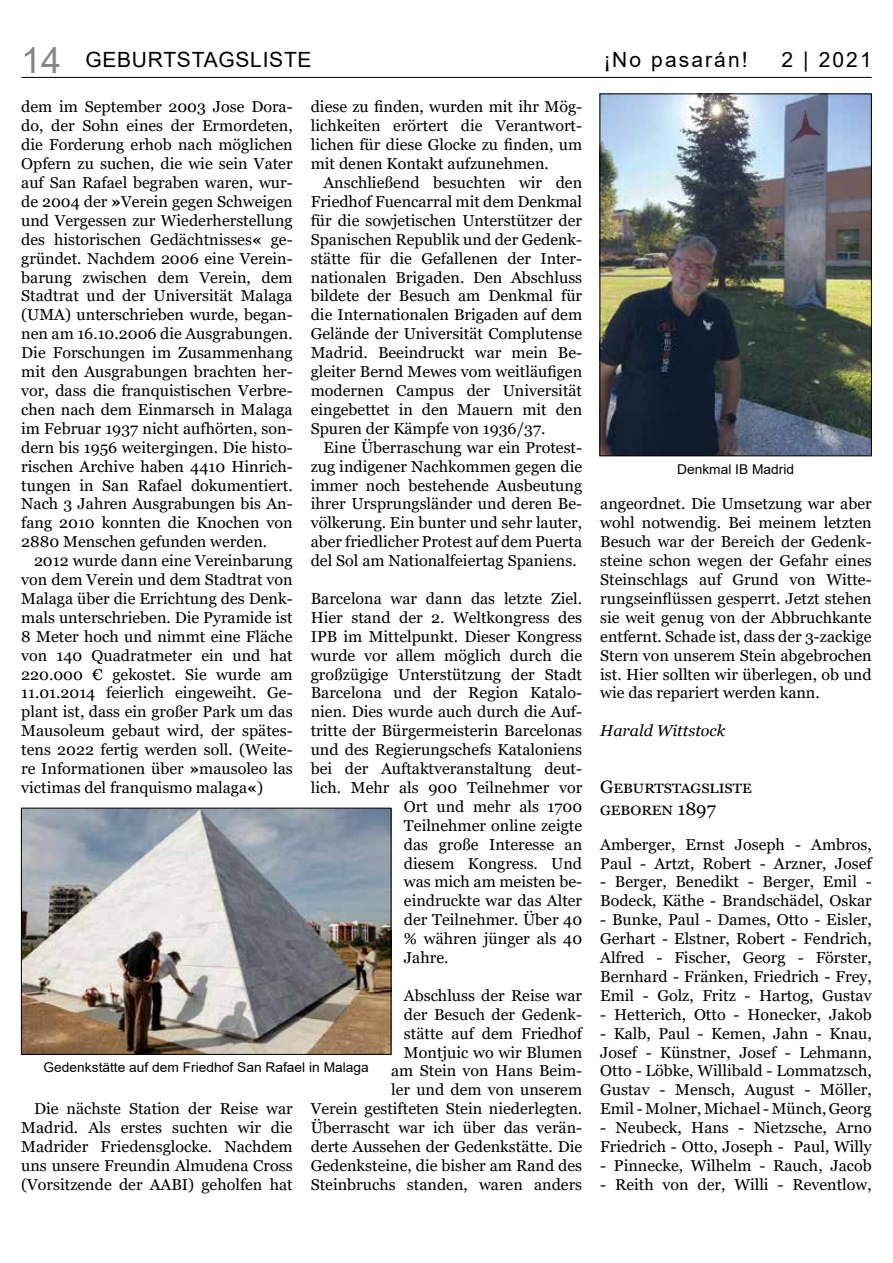
<style>
.page{position:relative;width:893px;height:1263px;background:#fff}
.page>*{position:absolute;margin:0;border:0;box-sizing:border-box;transform-origin:0 0}
.t1{font:36px "Arial";color:#878787}
.t2{font:21px "Arial";letter-spacing:.035em;color:#000}
.t3{font:21px "Arial";letter-spacing:.1em;color:#000}
.t4{font:18px/22.5px "Georgia";letter-spacing:.075em;color:#000}
.t5{font:15.75px/18.9px "Georgia";color:#000;text-align:justify}
.t6{font:italic 15.75px "Georgia";color:#000}
.t7{font:13.5px "Arial";color:#000}
.s1{font-weight:700}
</style>
<div class="page">
<hr style="left:21px;top:77px;width:851px;height:1px;background:#000">
<img style="left:602px;top:96px;width:268px;height:358px">
<div style="left:600px;top:94px;width:272px;height:362px;border:1px solid #000"></div>
<img style="left:23px;top:810px;width:366px;height:242px">
<div style="left:21px;top:808px;width:370px;height:246px;border:1px solid #000"></div>
<h1 class="t1" style="left:21px;top:35px;width:42px">14</h1>
<h2 class="t3" style="left:604px;top:45px;width:145px">¡No pasarán!</h2>
<h2 class="t2" style="left:781px;top:45px;width:92px">2 | 2021</h2>
<p class="t5" style="left:21px;top:98px;width:273px">dem im September 2003 Jose Dora&shy;do, der Sohn eines der Ermordeten, die Forderung erhob nach möglichen Opfern zu suchen, die wie sein Vater auf San Rafael begraben waren, wur&shy;de 2004 der <span class="s1">»</span>Verein gegen Schweigen und Vergessen zur Wiederherstellung des historischen Gedächtnisses<span class="s1">«</span> ge&shy;gründet. Nachdem 2006 eine Verein&shy;barung zwischen dem Verein, dem Stadtrat und der Universität Malaga (UMA) unterschrieben wurde, began&shy;nen am 16.10.2006 die Ausgrabungen.<br>Die Forschungen im Zusammenhang mit den Ausgrabungen brachten her&shy;vor, dass die franquistischen Verbre&shy;chen nach dem Einmarsch in Malaga im Februar 1937 nicht aufhörten, son&shy;dern bis 1956 weitergingen. Die histo&shy;rischen Archive haben 4410 Hinrich&shy;tungen in San Rafael dokumentiert.<br>Nach 3 Jahren Ausgrabungen bis An&shy;fang 2010 konnten die Knochen von 2880 Menschen gefunden werden.</p>
<p class="t5" style="left:21px;top:551px;width:273px;text-indent:13px">2012 wurde dann eine Vereinbarung von dem Verein und dem Stadtrat von Malaga über die Errichtung des Denk&shy;mals unterschrieben. Die Pyramide ist 8 Meter hoch und nimmt eine Fläche von 140 Quadratmeter ein und hat 220.000 € gekostet. Sie wurde am 11.01.2014 feierlich eingeweiht. Ge&shy;plant ist, dass ein großer Park um das Mausoleum gebaut wird, der spätes&shy;tens 2022 fertig werden soll. (Weite&shy;re Informationen über <span class="s1">»</span>mausoleo las victimas del franquismo malaga<span class="s1">«</span>)</p>
<h2 class="t2" style="left:85px;top:45px;width:228px">GEBURTSTAGSLISTE</h2>
<p class="t5" style="left:311px;top:98px;width:273px">diese zu finden, wurden mit ihr Mög&shy;lichkeiten erörtert die Verantwort&shy;lichen für diese Glocke zu finden, um mit denen Kontakt aufzunehmen.</p>
<p class="t5" style="left:311px;top:173px;width:273px;text-indent:13px">Anschließend besuchten wir den Friedhof Fuencarral mit dem Denkmal für die sowjetischen Unterstützer der Spanischen Republik und der Gedenk&shy;stätte für die Gefallenen der Inter&shy;nationalen Brigaden. Den Abschluss bildete der Besuch am Denkmal für die Internationalen Brigaden auf dem Gelände der Universität Complutense Madrid. Beeindruckt war mein Be&shy;gleiter Bernd Mewes vom weitläufigen modernen Campus der Universität eingebettet in den Mauern mit den Spuren der Kämpfe von 1936/37.</p>
<p class="t5" style="left:311px;top:438px;width:273px;text-indent:13px">Eine Überraschung war ein Protest&shy;zug indigener Nachkommen gegen die immer noch bestehende Ausbeutung ihrer Ursprungsländer und deren Be&shy;völkerung. Ein bunter und sehr lauter, aber friedlicher Protest auf dem Puerta del Sol am Nationalfeiertag Spaniens.</p>
<p class="t5" style="left:311px;top:589px;width:273px">Barcelona war dann das letzte Ziel.</p>
<p class="t5" style="left:311px;top:608px;width:273px">Hier stand der 2. Weltkongress des</p>
<p class="t5" style="left:311px;top:627px;width:273px">IPB im Mittelpunkt. Dieser Kongress</p>
<p class="t5" style="left:311px;top:646px;width:273px">wurde vor allem möglich durch die</p>
<p class="t5" style="left:311px;top:665px;width:273px">großzügige Unterstützung der Stadt</p>
<p class="t5" style="left:311px;top:684px;width:273px">Barcelona und der Region Katalo-</p>
<p class="t5" style="left:311px;top:703px;width:273px">nien. Dies wurde auch durch die Auf-</p>
<p class="t5" style="left:311px;top:722px;width:273px">tritte der Bürgermeisterin Barcelonas</p>
<p class="t5" style="left:311px;top:740px;width:273px">und des Regierungschefs Kataloniens</p>
<p class="t5" style="left:311px;top:759px;width:273px">bei der Auftaktveranstaltung deut-</p>
<p class="t5" style="left:311px;top:778px;width:273px">lich. Mehr als 900 Teilnehmer vor</p>
<p class="t5" style="left:404px;top:797px;width:180px">Ort und mehr als 1700</p>
<p class="t5" style="left:404px;top:816px;width:180px">Teilnehmer online zeigte</p>
<p class="t5" style="left:404px;top:835px;width:180px">das große Interesse an</p>
<p class="t5" style="left:404px;top:854px;width:180px">diesem Kongress. Und</p>
<p class="t5" style="left:404px;top:873px;width:180px">was mich am meisten be-</p>
<p class="t5" style="left:404px;top:892px;width:180px">eindruckte war das Alter</p>
<p class="t5" style="left:404px;top:911px;width:180px">der Teilnehmer. Über 40</p>
<p class="t5" style="left:404px;top:929px;width:180px">% währen jünger als 40</p>
<p class="t5" style="left:404px;top:948px;width:46px">Jahre.</p>
<p class="t5" style="left:311px;top:986px;width:273px;text-align:right">Abschluss der Reise war<br>der Besuch der Gedenk-<br>stätte auf dem Friedhof<br>Montjuic wo wir Blumen<br>am Stein von Hans Beim-<br>ler und dem von unserem<br>Verein gestifteten Stein niederlegten.<br>Überrascht war ich über das verän&shy;derte Aussehen der Gedenkstätte. Die<br>Gedenksteine, die bisher am Rand des<br>Steinbruchs standen, waren anders</p>
<p class="t7" style="left:677px;top:460px;width:119px">Denkmal IB Madrid</p>
<p class="t5" style="left:600px;top:495px;width:273px">angeordnet. Die Umsetzung war aber wohl notwendig. Bei meinem letzten Besuch war der Bereich der Gedenk&shy;steine schon wegen der Gefahr eines Steinschlags auf Grund von Witte&shy;rungseinflüssen gesperrt. Jetzt stehen sie weit genug von der Abbruchkante entfernt. Schade ist, dass der 3-zackige Stern von unserem Stein abgebrochen ist. Hier sollten wir überlegen, ob und wie das repariert werden kann.</p>
<p class="t6" style="left:600px;top:721px;width:127px">Harald Wittstock</p>
<p class="t4" style="left:600px;top:776px;width:153px">Geburtstagsliste geboren 1897</p>
<p class="t5" style="left:600px;top:835px;width:273px">Amberger, Ernst Joseph - Ambros,<br>Paul - Artzt, Robert - Arzner, Josef</p>
<p class="t5" style="left:600px;top:873px;width:273px">- Berger, Benedikt - Berger, Emil -<br>Bodeck, Käthe - Brandschädel, Oskar</p>
<p class="t5" style="left:600px;top:911px;width:273px">- Bunke, Paul - Dames, Otto - Eisler, Gerhart - Elstner, Robert - Fendrich, Alfred - Fischer, Georg - Förster, Bernhard - Fränken, Friedrich - Frey, Emil - Golz, Fritz - Hartog, Gustav</p>
<p class="t5" style="left:600px;top:1005px;width:273px">- Hetterich, Otto - Honecker, Jakob</p>
<p class="t5" style="left:600px;top:1024px;width:273px">- Kalb, Paul - Kemen, Jahn - Knau, Josef - Künstner, Josef - Lehmann, Otto - Löbke, Willibald - Lommatzsch, Gustav - Mensch, August - Möller, Emil - Molner, Michael - Münch, Georg</p>
<p class="t5" style="left:600px;top:1118px;width:273px">- Neubeck, Hans - Nietzsche, Arno<br>Friedrich - Otto, Joseph - Paul, Willy</p>
<p class="t5" style="left:600px;top:1156px;width:273px">- Pinnecke, Wilhelm - Rauch, Jacob</p>
<p class="t5" style="left:600px;top:1175px;width:273px">- Reith von der, Willi - Reventlow,</p>
<p class="t7" style="left:44px;top:1058px;width:327px">Gedenkstätte auf dem Friedhof San Rafael in Malaga</p>
<p class="t5" style="left:21px;top:1100px;width:273px;text-indent:13px">Die nächste Station der Reise war Madrid. Als erstes suchten wir die Madrider Friedensglocke. Nachdem uns unsere Freundin Almudena Cross (Vorsitzende der AABI) geholfen hat</p>
</div>
